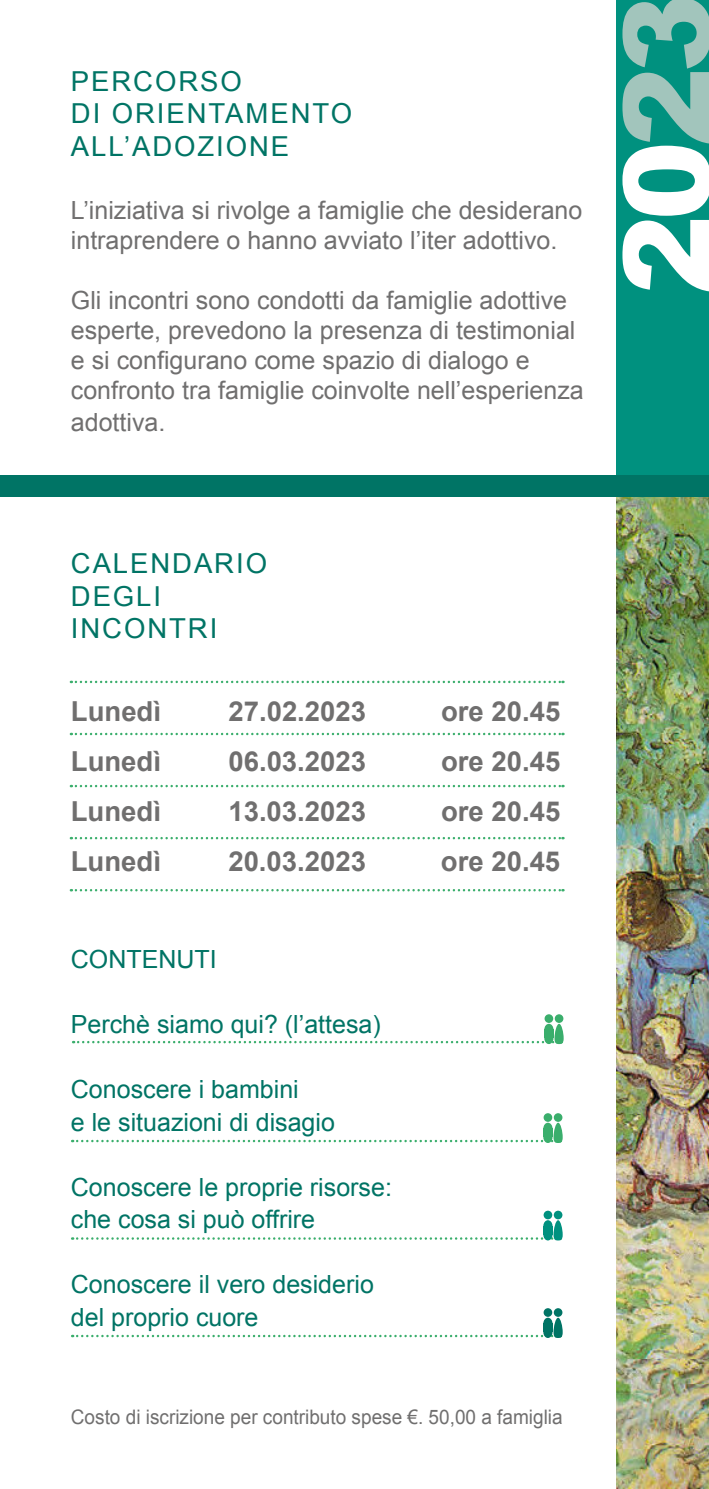
<style>
.page{position:relative;width:709px;height:1489px;background:#fff}
.page>*{position:absolute;margin:0;border:0;box-sizing:border-box;transform-origin:0 0}
.t1{font:900 119.75px "Arial";color:#fff}
.t2{font:700 27.5px "Arial";color:#706f6f}
.t3{font:27.5px/32.5px "Arial";letter-spacing:.07em;color:#007465}
.t4{font:25px/30px "Arial";color:#706f6f}
.t5{font:25px/32.5px "Arial";color:#007465}
.t6{font:20px "Arial";color:#706f6f;scale:.95 1}
.s1{color:#a2c5bc}
</style>
<div class="page">
<img style="left:617px;top:496px;width:92px;height:992px">
<div style="left:617px;top:0;width:92px;height:496px;background:#00917f"></div>
<div style="left:0;top:475px;width:709px;height:21px;background:#007465"></div>
<svg style="left:71px;top:732px;width:492px;height:3px"></svg>
<svg style="left:71px;top:784px;width:492px;height:3px"></svg>
<svg style="left:71px;top:836px;width:492px;height:3px"></svg>
<svg style="left:71px;top:889px;width:492px;height:2px"></svg>
<svg style="left:71px;top:680px;width:492px;height:3px"></svg>
<div style="left:543px;top:1113px;width:9px;height:8px;background:#3aae6c;border-radius:50%"></div>
<div style="left:554px;top:1113px;width:8px;height:8px;background:#3aae6c;border-radius:50%"></div>
<svg style="left:72px;top:1122px;width:490px;height:20px"></svg>
<svg style="left:543px;top:1307px;width:9px;height:9px"></svg>
<svg style="left:554px;top:1307px;width:8px;height:9px"></svg>
<svg style="left:72px;top:1317px;width:490px;height:20px"></svg>
<div style="left:543px;top:1210px;width:9px;height:9px;background:#00917f;border-radius:50%"></div>
<div style="left:554px;top:1210px;width:8px;height:9px;background:#00917f;border-radius:50%"></div>
<svg style="left:72px;top:1220px;width:490px;height:20px"></svg>
<div style="left:544px;top:1014px;width:9px;height:8px;background:#3aae6c;border-radius:50%"></div>
<div style="left:554px;top:1014px;width:9px;height:8px;background:#3aae6c;border-radius:50%"></div>
<svg style="left:73px;top:1023px;width:490px;height:21px"></svg>
<p class="t3" style="left:71px;top:68px;width:283px">PERCORSO<br>DI ORIENTAMENTO<br>ALL’ADOZIONE</p>
<p class="t4" style="left:71px;top:197px;width:513px">L’iniziativa si rivolge a famiglie che desiderano intraprendere o hanno avviato l’iter adottivo.</p>
<p class="t4" style="left:71px;top:287px;width:514px">Gli incontri sono condotti da famiglie adottive esperte, prevedono la presenza di testimonial e si configurano come spazio di dialogo e confronto tra famiglie coinvolte nell’esperienza</p>
<p class="t4" style="left:71px;top:409px;width:96px">adottiva.</p>
<h1 class="t1" style="left:598px;top:294px;width:303px;rotate:-90deg">20<span class="s1">23</span></h1>
<p class="t3" style="left:71px;top:549px;width:198px">CALENDARIO<br>DEGLI<br>INCONTRI</p>
<p class="t2" style="left:71px;top:700px;width:92px">Lunedì</p>
<p class="t2" style="left:228px;top:700px;width:139px">27.02.2023</p>
<p class="t2" style="left:441px;top:700px;width:121px">ore 20.45</p>
<p class="t2" style="left:71px;top:750px;width:92px">Lunedì</p>
<p class="t2" style="left:228px;top:750px;width:139px">06.03.2023</p>
<p class="t2" style="left:441px;top:750px;width:121px">ore 20.45</p>
<p class="t2" style="left:71px;top:800px;width:92px">Lunedì</p>
<p class="t2" style="left:228px;top:800px;width:139px">13.03.2023</p>
<p class="t2" style="left:441px;top:800px;width:121px">ore 20.45</p>
<p class="t2" style="left:71px;top:850px;width:92px">Lunedì</p>
<p class="t2" style="left:228px;top:850px;width:139px">20.03.2023</p>
<p class="t2" style="left:441px;top:850px;width:121px">ore 20.45</p>
<p class="t5" style="left:71px;top:945px;width:147px">CONTENUTI</p>
<p class="t5" style="left:71px;top:1008px;width:311px">Perchè siamo qui? (l’attesa)</p>
<p class="t5" style="left:71px;top:1075px;width:266px">Conoscere i bambini<br>e le situazioni di disagio</p>
<p class="t5" style="left:71px;top:1173px;width:322px">Conoscere le proprie risorse: che cosa si può offrire</p>
<p class="t5" style="left:71px;top:1270px;width:304px">Conoscere il vero desiderio del proprio cuore</p>
<p class="t6" style="left:71px;top:1408px;width:519px">Costo di iscrizione per contributo spese €. 50,00 a famiglia</p>
</div>
